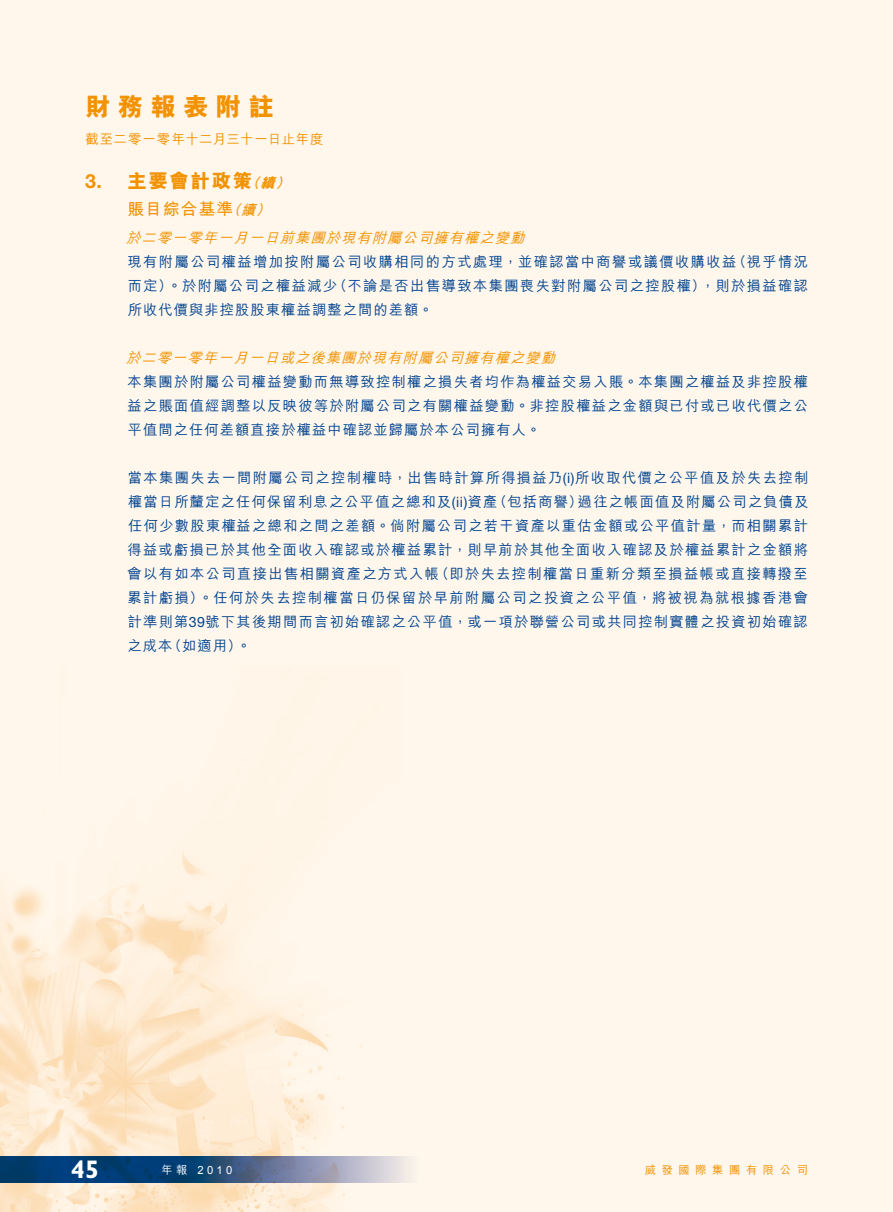
<style>
.page{position:relative;width:893px;height:1212px;background:#fff7ec}
.page>*{position:absolute;margin:0;border:0;box-sizing:border-box;transform-origin:0 0}
.t1{font:800 25.5px "M Hei HK";letter-spacing:.285em;color:#f29200}
.t2{font:700 25.5px "Gill Sans Std";color:#fff}
.t3{font:800 19.5px "M Hei HK";letter-spacing:.08em;color:#f29200}
.t4{font:700 19.5px "Helvetica Neue LT Std";color:#f29200}
.t5{font:700 16.5px "M Hei HK";letter-spacing:.08em;color:#f29200}
.t6{font:500 14.25px/24px "M Hei HK";letter-spacing:.095em;color:#004390}
.t7{font:italic 500 14.25px "M Hei HK";color:#f29200}
.t8{font:italic 800 14.25px "M Hei HK";color:#f29200}
.t9{font:italic 700 14.25px "M Hei HK";color:#f29200}
.t10{font:500 13.5px "M Hei HK";letter-spacing:.04em;color:#f29200}
.t11{font:500 11.25px "M Hei HK";letter-spacing:.5em;color:#f29200}
.t12{font:11.25px "Arial";color:#fff}
.t13{font:500 11.25px "M Hei HK";color:#fff}
.s1{font-family:"Helvetica Neue LT Std";font-weight:400}
</style>
<div class="page">
<img style="left:0;top:851px;width:401px;height:361px">
<svg style="left:0;top:1157px;width:409px;height:25px;background:#44678f"></svg>
<h1 class="t1" style="left:85px;top:89px;width:191px">財務報表附註</h1>
<p class="t10" style="left:85px;top:129px;width:240px">截至二零一零年十二月三十一日止年度</p>
<p class="t8" style="left:275px;top:173px;width:21px">(</p>
<h2 class="t3" style="left:128px;top:167px;width:126px">主要會計政策</h2>
<h2 class="t4" style="left:85px;top:168px;width:18px">3.</h2>
<p class="t8" style="left:246px;top:173px;width:21px">（</p>
<p class="t8" style="left:261px;top:173px;width:21px">續</p>
<p class="t5" style="left:128px;top:197px;width:107px">賬目綜合基準</p>
<p class="t7" style="left:126px;top:227px;width:405px">於二零一零年一月一日前集團於現有附屬公司擁有權之變動</p>
<p class="t9" style="left:227px;top:199px;width:21px">（</p>
<p class="t9" style="left:256px;top:199px;width:21px">(</p>
<p class="t9" style="left:241px;top:199px;width:21px">續</p>
<p class="t6" style="left:701px;top:249px;width:109px;text-indent:-573px">現有附屬公司權益增加按附屬公司收購相同的方式處理，並確認當中商譽或議價收購收益<br>，則於損益確認</p>
<p class="t6" style="left:732px;top:249px;width:78px">（視乎情況</p>
<p class="t6" style="left:333px;top:273px;width:374px">（不論是否出售導致本集團喪失對附屬公司之控股權）</p>
<p class="t6" style="left:128px;top:273px;width:307px">而定）。於附屬公司之權益減少<br>所收代價與非控股股東權益調整之間的差額。</p>
<p class="t7" style="left:126px;top:347px;width:435px">於二零一零年一月一日或之後集團於現有附屬公司擁有權之變動</p>
<p class="t6" style="left:128px;top:369px;width:682px;text-align:justify">本集團於附屬公司權益變動而無導致控制權之損失者均作為權益交易入賬。本集團之權益及非控股權益之賬面值經調整以反映彼等於附屬公司之有關權益變動。非控股權益之金額與已付或已收代價之公平值間之任何差額直接於權益中確認並歸屬於本公司擁有人。</p>
<p class="t6" style="left:128px;top:464px;width:682px;text-align:right">當本集團失去一間附屬公司之控制權時，出售時計算所得損益乃 <span class="s1">)i(</span> 所收取代價之公平值及於失去控制過往之帳面值及附屬公司之負債及</p>
<p class="t6" style="left:128px;top:488px;width:371px">權當日所釐定之任何保留利息之公平值之總和及 <span class="s1">)i i(</span> 資產</p>
<p class="t6" style="left:128px;top:513px;width:681px">任何少數股東權益之總和之間之差額。倘附屬公司之若干資產以重估金額或公平值計量，而相關累計</p>
<p class="t6" style="left:128px;top:537px;width:682px">得益或虧損已於其他全面收入確認或於權益累計，則早前於其他全面收入確認及於權益累計之金額將</p>
<p class="t6" style="left:435px;top:560px;width:375px">（即於失去控制權當日重新分類至損益帳或直接轉撥至</p>
<p class="t6" style="left:493px;top:488px;width:91px">（包括商譽）</p>
<p class="t6" style="left:128px;top:560px;width:313px">會以有如本公司直接出售相關資產之方式入帳</p>
<p class="t6" style="left:127px;top:584px;width:682px">累計虧損）。任何於失去控制權當日仍保留於早前附屬公司之投資之公平值，將被視為就根據香港會</p>
<p class="t6" style="left:128px;top:608px;width:682px">計準則第<span class="s1">39</span>號下其後期間而言初始確認之公平值，或一項於聯營公司或共同控制實體之投資初始確認</p>
<p class="t6" style="left:237px;top:632px;width:16px">。</p>
<p class="t6" style="left:167px;top:632px;width:76px">（如適用(</p>
<p class="t6" style="left:127px;top:632px;width:46px">之成本</p>
<h1 class="t2" style="left:71px;top:1154px;width:30px">45</h1>
<p class="t13" style="left:162px;top:1161px;width:27px">年報</p>
<p class="t12" style="left:197px;top:1162px;width:37px">2010</p>
<p class="t11" style="left:645px;top:1162px;width:165px">威發國際集團有限公司</p>
</div>
